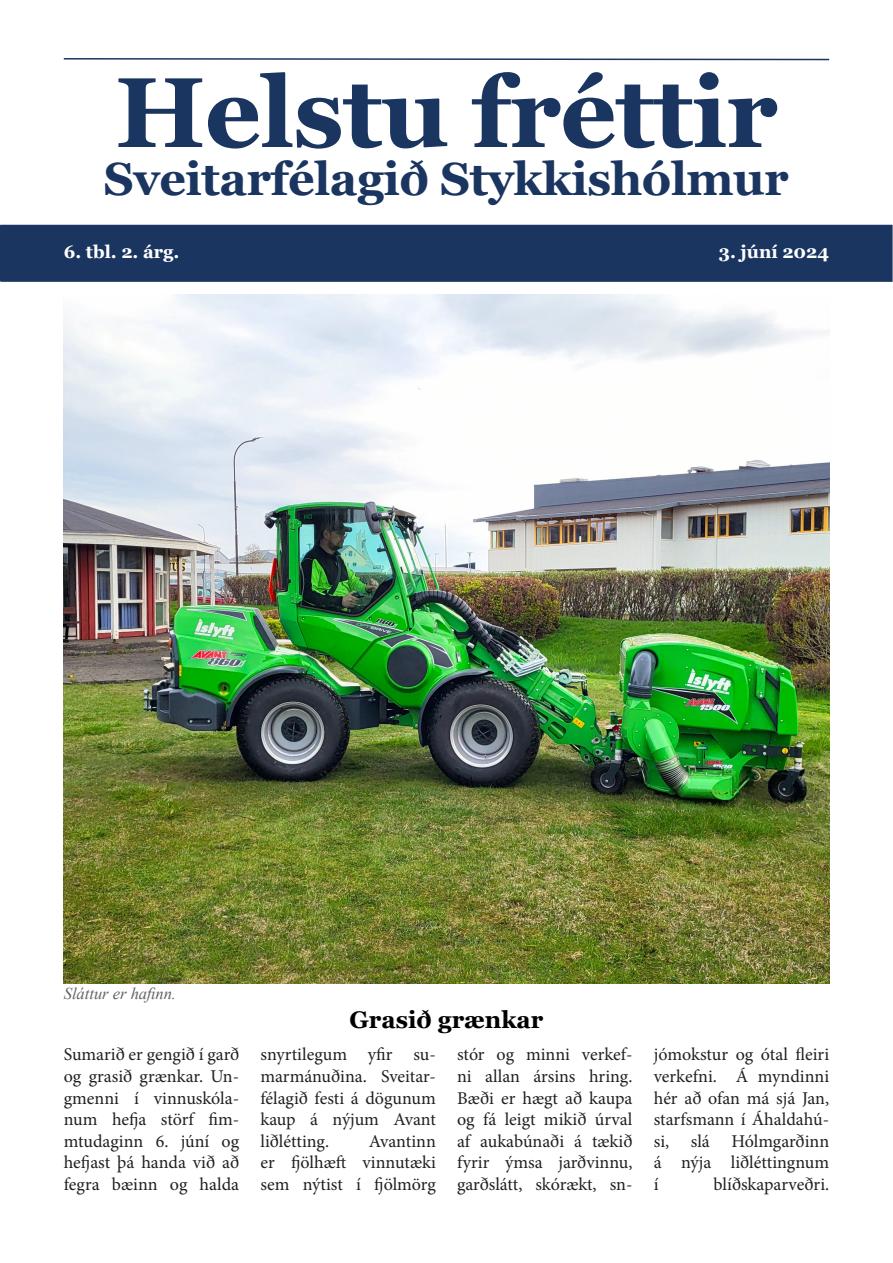
<style>
.page{position:relative;width:893px;height:1263px;background:#fff}
.page>*{position:absolute;margin:0;border:0;box-sizing:border-box;transform-origin:0 0}
.Headline{font:700 99px "Georgia";letter-spacing:-.01em;color:#1b3561}
.Headline-2{font:700 46.5px "Georgia";letter-spacing:-.01em;color:#1b3561}
.Side_bar{font:700 24px "Georgia";color:#000}
.t1{font:18px/21.6px "Minion Pro";color:#231f20;text-align:justify}
.Side_bar-2{font:700 18px "Georgia";color:#fff}
.t2{font:italic 16.5px "Times New Roman";color:#636366}
</style>
<div class="page">
<svg style="left:63px;top:58px;width:767px;height:3px"></svg>
<div style="left:0;top:225px;width:892px;height:56px;background:#1b3561"></div>
<div style="left:0;top:225px;width:893px;height:57px;border:2px solid #1b3561"></div>
<img style="left:64px;top:294px;width:765px;height:690px">
<p class="Headline" style="left:115px;top:49px;width:664px">Helstu fréttir</p>
<p class="Headline-2" style="left:104px;top:149px;width:686px">Sveitarfélagið Stykkishólmur</p>
<p class="Side_bar-2" style="left:64px;top:240px;width:117px">6. tbl. 2. árg.</p>
<p class="Side_bar-2" style="left:719px;top:240px;width:112px">3. júní 2024</p>
<p class="t2" style="left:64px;top:982px;width:114px">Sláttur er hafinn.</p>
<p class="Side_bar" style="left:350px;top:1004px;width:195px">Grasið grænkar</p>
<p class="t1" style="left:64px;top:1044px;width:177px">Sumarið er gengið í garð og grasið grænkar. Un&shy;gmenni í vinnuskóla&shy;num hefja störf fim&shy;mtudaginn 6. júní og hefjast þá handa við að fegra bæinn og halda</p>
<p class="t1" style="left:260px;top:1044px;width:177px">snyrtilegum yfir su&shy;marmánuðina. Sveitar&shy;félagið festi á dögunum kaup á nýjum Avant liðlétting.</p>
<p class="t1" style="left:260px;top:1130px;width:177px;text-indent:108px">Avantinn er fjölhæft vinnutæki sem nýtist í fjölmörg</p>
<p class="t1" style="left:457px;top:1044px;width:177px">stór og minni verkef&shy;ni allan ársins hring.<br>Bæði er hægt að kaupa og fá leigt mikið úrval af aukabúnaði á tækið fyrir ýmsa jarðvinnu, garðslátt, skórækt, sn-</p>
<p class="t1" style="left:654px;top:1044px;width:177px">jómokstur og ótal fleiri verkefni. Á myndinni hér að ofan má sjá Jan, starfsmann í Áhaldahú&shy;si, slá Hólmgarðinn á nýja liðléttingnum í</p>
<p class="t1" style="left:714px;top:1173px;width:117px">blíðskaparveðri.</p>
</div>
